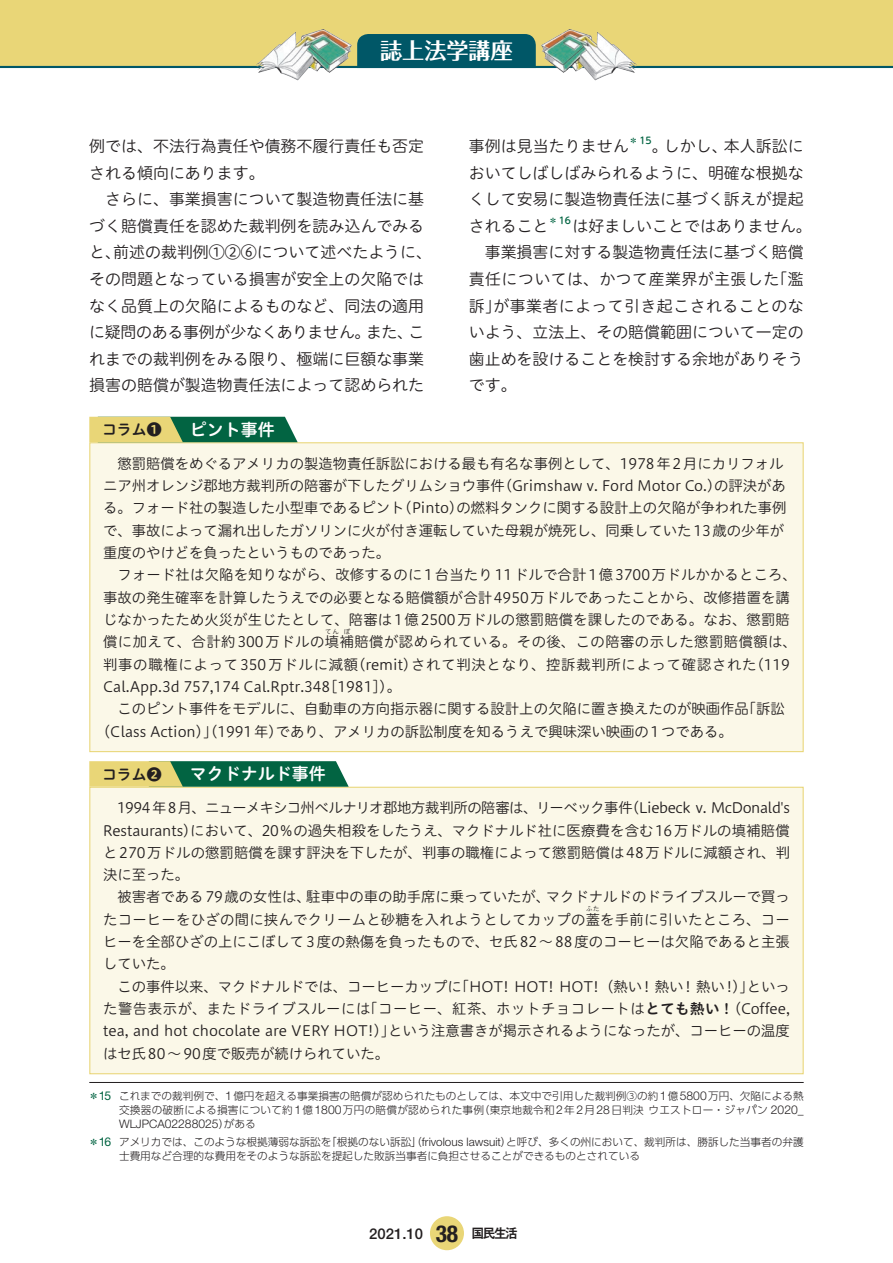
<style>
.page{position:relative;width:893px;height:1263px;background:#fff}
.page>*{position:absolute;margin:0;border:0;box-sizing:border-box;transform-origin:0 0}
.t1{font:700 22.05px "Folk Pro";color:#fff}
.t2{font:16.95px "Hiragino UD Sans R Std N W6";color:#fff}
.t3{font:15.9px/26.5px "Hiragino UD Sans R Std N W3";color:#231f20}
.t4{font:15.9px "Hiragino UD Sans R Std N W3";letter-spacing:.03em;color:#231f20}
.t5{font:15.9px "Hiragino UD Sans R Std N W3";letter-spacing:.025em;color:#231f20}
.t6{font:500 14.85px "Helvetica Neue LT Std";color:#231f20}
.t7{font:14.85px "Hiragino UD Sans R Std N W6";color:#231f20}
.t8{font:14.4px/22.4px "Hiragino UD Sans R Std N W3";color:#231f20}
.t9{font:14.4px/22.4px "Hiragino UD Sans R Std N W3";letter-spacing:.02em;color:#231f20;text-align:right}
.t10{font:14.4px/22.4px "Hiragino UD Sans R Std N W3";letter-spacing:.05em;color:#231f20}
.t11{font:300 12.15px "Helvetica Neue LT Std";color:#231f20}
.t12{font:300 10.65px/13.8px "UD Shin Go Pro";color:#231f20;text-align:right}
.t13{font:500 9.3px "UD Shin M Go Pro";color:#026442}
.t14{font:6.45px "Hiragino UD Sans R Std N W3";color:#231f20}
.s1{font-family:"Hiragino UD Sans R Std N W6"}
.s2{font-weight:400;color:#026442}
.s3{font-family:"Helvetica Neue LT Std";font-weight:400;font-size:12.15px;color:#026442}
.s4{font-family:"Helvetica Neue LT Std";font-size:12.15px}
.s5{font-family:"Helvetica Neue LT Std";font-size:11.7px}
.s6{font-size:11.7px}
.s7{font-family:"UD Shin Go Pro";font-size:10.65px}
.s8{font-weight:700;font-stretch:condensed;font-size:23.4px}
.s9{font-family:"Gothic MB101 Pro De";font-weight:700;font-size:12.75px}
</style>
<div class="page">
<div style="left:0;top:0;width:893px;height:68px;background:#e9d677"></div>
<div style="left:357px;top:34px;width:179px;height:32px;background:#005767"></div>
<hr style="left:0;top:66px;width:893px;height:2px;background:#005767">
<img style="left:540px;top:30px;width:99px;height:51px">
<img style="left:254px;top:30px;width:99px;height:51px">
<div style="left:430px;top:1216px;width:34px;height:34px;background:#e9d677;border-radius:50%"></div>
<hr style="left:89px;top:1082px;width:715px;height:1px;background:#231f20">
<svg style="left:89px;top:442px;width:715px;height:311px;background:#f9f6e1"></svg>
<svg style="left:89px;top:417px;width:209px;height:25px;background:#6a985e"></svg>
<div style="left:89px;top:786px;width:715px;height:289px;background:#fbf8e8"></div>
<svg style="left:89px;top:761px;width:260px;height:26px;background:#58905b"></svg>
<h1 class="t1" style="left:380px;top:32px;width:134px">誌上法学講座</h1>
<p class="t3" style="left:89px;top:132px;width:336px">例では、不法行為責任や債務不履行責任も否定される傾向にあります。</p>
<p class="t3" style="left:89px;top:185px;width:345px;text-align:center">さらに、事業損害について製造物責任法に基<br>づく賠償責任を認めた裁判例を読み込んでみると、前述の裁判例①②⑥について述べたように、その問題となっている損害が安全上の欠陥ではなく品質上の欠陥によるものなど、同法の適用に疑問のある事例が少なくありません。また、これまでの裁判例をみる限り、極端に巨額な事業損害の賠償が製造物責任法によって認められた</p>
<p class="t7" style="left:102px;top:418px;width:61px">コラム❶</p>
<p class="t2" style="left:190px;top:417px;width:87px">ピント事件</p>
<p class="t3" style="left:469px;top:132px;width:162px">事例は見当たりません</p>
<p class="t13" style="left:629px;top:133px;width:24px">＊15</p>
<p class="t3" style="left:469px;top:132px;width:336px;text-align:justify;text-indent:183px">。しかし、本人訴訟においてしばしばみられるように、明確な根拠なくして安易に製造物責任法に基づく訴えが提起されること</p>
<p class="t13" style="left:549px;top:213px;width:24px">＊16</p>
<p class="t3" style="left:572px;top:212px;width:241px">は好ましいことではありません。</p>
<p class="t3" style="left:485px;top:238px;width:320px">事業損害に対する製造物責任法に基づく賠償</p>
<p class="t4" style="left:469px;top:267px;width:336px">責任については、かつて産業界が主張した「濫</p>
<p class="t5" style="left:469px;top:294px;width:336px">訴」が事業者によって引き起こされることのな</p>
<p class="t3" style="left:469px;top:318px;width:336px">いよう、立法上、その賠償範囲について一定の</p>
<p class="t3" style="left:469px;top:344px;width:336px">歯止めを設けることを検討する余地がありそう</p>
<p class="t3" style="left:469px;top:371px;width:49px">です。</p>
<p class="t8" style="left:103px;top:451px;width:685px;text-indent:14px">懲罰賠償をめぐるアメリカの製造物責任訴訟における最も有名な事例として、1978年2月にカリフォルニア州オレンジ郡地方裁判所の陪審が下したグリムショウ事件（Grimshaw v. Ford Motor Co.）の評決がある。フォード社の製造した小型車であるピント（Pinto）の燃料タンクに関する設計上の欠陥が争われた事例で、事故によって漏れ出したガソリンに火が付き運転していた母親が焼死し、同乗していた13歳の少年が重度のやけどを負ったというものであった。</p>
<p class="t8" style="left:103px;top:563px;width:695px;text-indent:14px">フォード社は欠陥を知りながら、改修するのに1台当たり11ドルで合計1億3700万ドルかかるところ、事故の発生確率を計算したうえでの必要となる賠償額が合計4950万ドルであったことから、改修措置を講じなかったため火災が生じたとして、陪審は1億2500万ドルの懲罰賠償を課したのである。なお、懲罰賠償に加えて、合計約300万ドルの填補賠償が認められている。その後、この陪審の示した懲罰賠償額は、</p>
<p class="t14" style="left:325px;top:627px;width:15px">てん</p>
<p class="t14" style="left:344px;top:627px;width:8px">ぽ</p>
<p class="t10" style="left:103px;top:652px;width:688px">判事の職権によって350万ドルに減額（remit）されて判決となり、控訴裁判所によって確認された（119<br>Cal.App.3d 757,174 Cal.Rptr.348[1981]）。</p>
<p class="t8" style="left:96px;top:697px;width:690px;text-indent:22px">このピント事件をモデルに、自動車の方向指示器に関する設計上の欠陥に置き換えたのが映画作品「訴訟（Class Action）」（1991年）であり、アメリカの訴訟制度を知るうえで興味深い映画の1つである。</p>
<p class="t7" style="left:102px;top:763px;width:61px">コラム❷</p>
<p class="t2" style="left:190px;top:761px;width:138px">マクドナルド事件</p>
<p class="t8" style="left:103px;top:796px;width:689px;text-align:justify;text-indent:14px">1994年8月、ニューメキシコ州ベルナリオ郡地方裁判所の陪審は、リーベック事件（Liebeck v. McDonald's Restaurants）において、20％の過失相殺をしたうえ、マクドナルド社に医療費を含む16万ドルの填補賠償と270万ドルの懲罰賠償を課す評決を下したが、判事の職権によって懲罰賠償は48万ドルに減額され、判決に至った。</p>
<p class="t9" style="left:103px;top:885px;width:688px">被害者である79歳の女性は、駐車中の車の助手席に乗っていたが、マクドナルドのドライブスルーで買ったコーヒーをひざの間に挟んでクリームと砂糖を入れようとしてカップの蓋を手前に引いたところ、コー</p>
<p class="t14" style="left:586px;top:904px;width:15px">ふた</p>
<p class="t8" style="left:103px;top:930px;width:688px">ヒーを全部ひざの上にこぼして3度の熱傷を負ったもので、セ氏82～88度のコーヒーは欠陥であると主張していた。</p>
<p class="t8" style="left:103px;top:974px;width:688px;text-align:justify;text-indent:14px">この事件以来、マクドナルドでは、コーヒーカップに「HOT! HOT! HOT!（熱い! 熱い! 熱い!）」といった警告表示が、またドライブスルーには「コーヒー、紅茶、ホットチョコレートは<span class="s1">とても熱い！</span>（Coffee, tea, and hot chocolate are VERY HOT!）」という注意書きが掲示されるようになったが、コーヒーの温度はセ氏80～90度で販売が続けられていた。</p>
<p class="t12" style="left:88px;top:1089px;width:717px"><span class="s2">＊</span><span class="s3">15</span> これまでの裁判例で、<span class="s4">1</span>億円を超える事業損害の賠償が認められたものとしては、本文中で引用した裁判例③の約<span class="s4">1</span>億<span class="s4">5800</span>万円、欠陥による熱交換器の破断による損害について約<span class="s4">1</span>億<span class="s4">1800</span>万円の賠償が認められた事例（東京地裁令和<span class="s4">2</span>年<span class="s4">2</span>月<span class="s4">28</span>日判決ウエストロー・ジャパン <span class="s4">2020</span><span class="s5">_</span></p>
<p class="t11" style="left:119px;top:1116px;width:138px"><span class="s6">WLJPCA</span>02288025<span class="s7">）がある</span></p>
<p class="t12" style="left:119px;top:1134px;width:686px;text-align:left;text-indent:-31px"><span class="s2">＊</span><span class="s3">16</span> アメリカでは、このような根拠薄弱な訴訟を「根拠のない訴訟」（<span class="s5">frivolous lawsuit</span>）と呼び、多くの州において、裁判所は、勝訴した当事者の弁護士費用など合理的な費用をそのような訴訟を提起した敗訴当事者に負担させることができるものとされている</p>
<p class="t6" style="left:369px;top:1224px;width:150px">2021.10 <span class="s8">38</span> <span class="s9">国民生活</span></p>
</div>
